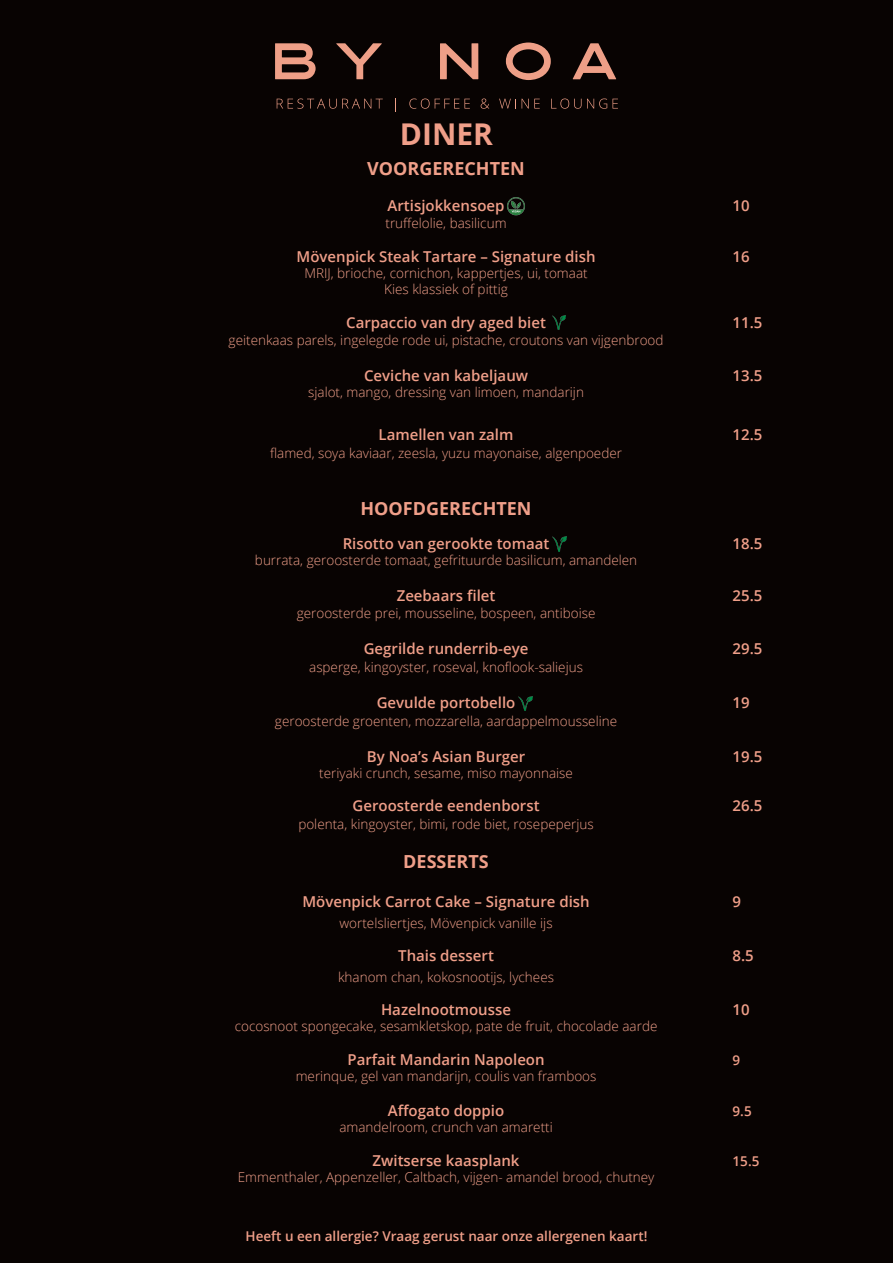
<style>
.page{position:relative;width:893px;height:1263px;background:#080302}
.page>*{position:absolute;margin:0;border:0;box-sizing:border-box;transform-origin:0 0}
.t1{font:700 30px "Open Sans";color:#f09f89}
.t2{font:700 18px "Open Sans";color:#f09f89}
.t3{font:600 15px "Open Sans";color:#f09f89}
.t4{font:300 13.5px "Open Sans";color:#f09f89}
.t5{font:600 13.5px "Open Sans";color:#f09f89}
</style>
<div class="page">
<svg style="left:275px;top:43px;width:41px;height:36px"></svg>
<svg style="left:336px;top:43px;width:46px;height:36px"></svg>
<svg style="left:440px;top:43px;width:38px;height:36px"></svg>
<svg style="left:506px;top:43px;width:45px;height:37px"></svg>
<svg style="left:573px;top:43px;width:43px;height:36px"></svg>
<svg style="left:277px;top:99px;width:106px;height:10px"></svg>
<svg style="left:395px;top:98px;width:1px;height:14px"></svg>
<svg style="left:409px;top:99px;width:61px;height:10px"></svg>
<svg style="left:481px;top:99px;width:8px;height:10px"></svg>
<svg style="left:499px;top:99px;width:17px;height:10px"></svg>
<svg style="left:522px;top:99px;width:18px;height:10px"></svg>
<svg style="left:551px;top:99px;width:67px;height:10px"></svg>
<img style="left:553px;top:537px;width:13px;height:14px">
<img style="left:507px;top:197px;width:18px;height:19px">
<img style="left:519px;top:696px;width:13px;height:14px">
<img style="left:553px;top:316px;width:13px;height:14px">
<p class="t1" style="left:400px;top:113px;width:95px">DINER</p>
<p class="t2" style="left:367px;top:156px;width:159px">VOORGERECHTEN</p>
<p class="t3" style="left:388px;top:196px;width:118px">Artisjokkensoep</p>
<p class="t3" style="left:733px;top:196px;width:19px">10</p>
<p class="t4" style="left:385px;top:213px;width:123px">truffelolie, basilicum</p>
<p class="t3" style="left:297px;top:246px;width:301px">Mövenpick Steak Tartare – Signature dish</p>
<p class="t3" style="left:733px;top:246px;width:19px">16</p>
<p class="t4" style="left:304px;top:264px;width:285px">MRIJ, brioche, cornichon, kappertjes, ui, tomaat</p>
<p class="t4" style="left:384px;top:280px;width:125px">Kies klassiek of pittig</p>
<p class="t3" style="left:346px;top:313px;width:201px">Carpaccio van dry aged biet</p>
<p class="t3" style="left:733px;top:313px;width:31px">11.5</p>
<p class="t4" style="left:229px;top:330px;width:436px">geitenkaas parels, ingelegde rode ui, pistache, croutons van vijgenbrood</p>
<p class="t3" style="left:364px;top:365px;width:166px">Ceviche van kabeljauw</p>
<p class="t3" style="left:733px;top:365px;width:31px">13.5</p>
<p class="t4" style="left:308px;top:383px;width:277px">sjalot, mango, dressing van limoen, mandarijn</p>
<p class="t3" style="left:379px;top:425px;width:136px">Lamellen van zalm</p>
<p class="t3" style="left:733px;top:425px;width:31px">12.5</p>
<p class="t4" style="left:270px;top:444px;width:353px">flamed, soya kaviaar, zeesla, yuzu mayonaise, algenpoeder</p>
<p class="t2" style="left:360px;top:496px;width:173px">HOOFDGERECHTEN</p>
<p class="t3" style="left:343px;top:533px;width:208px">Risotto van gerookte tomaat</p>
<p class="t3" style="left:733px;top:533px;width:31px">18.5</p>
<p class="t4" style="left:255px;top:551px;width:384px">burrata, geroosterde tomaat, gefrituurde basilicum, amandelen</p>
<p class="t3" style="left:397px;top:586px;width:100px">Zeebaars filet</p>
<p class="t3" style="left:733px;top:586px;width:31px">25.5</p>
<p class="t4" style="left:297px;top:603px;width:300px">geroosterde prei, mousseline, bospeen, antiboise</p>
<p class="t3" style="left:364px;top:638px;width:166px">Gegrilde runderrib-eye</p>
<p class="t3" style="left:733px;top:638px;width:31px">29.5</p>
<p class="t4" style="left:309px;top:657px;width:275px">asperge, kingoyster, roseval, knoflook-saliejus</p>
<p class="t3" style="left:377px;top:692px;width:140px">Gevulde portobello</p>
<p class="t3" style="left:733px;top:692px;width:19px">19</p>
<p class="t4" style="left:275px;top:711px;width:344px">geroosterde groenten, mozzarella, aardappelmousseline</p>
<p class="t3" style="left:367px;top:746px;width:160px">By Noa’s Asian Burger</p>
<p class="t3" style="left:733px;top:746px;width:31px">19.5</p>
<p class="t4" style="left:319px;top:764px;width:255px">teriyaki crunch, sesame, miso mayonnaise</p>
<p class="t3" style="left:353px;top:795px;width:189px">Geroosterde eendenborst</p>
<p class="t3" style="left:733px;top:795px;width:31px">26.5</p>
<p class="t4" style="left:298px;top:815px;width:297px">polenta, kingoyster, bimi, rode biet, rosepeperjus</p>
<p class="t2" style="left:403px;top:849px;width:87px">DESSERTS</p>
<p class="t3" style="left:302px;top:891px;width:289px">Mövenpick Carrot Cake – Signature dish</p>
<p class="t3" style="left:733px;top:891px;width:10px">9</p>
<p class="t4" style="left:339px;top:914px;width:215px">wortelsliertjes, Mövenpick vanille ijs</p>
<p class="t3" style="left:398px;top:945px;width:97px">Thais dessert</p>
<p class="t3" style="left:733px;top:945px;width:23px">8.5</p>
<p class="t4" style="left:338px;top:968px;width:217px">khanom chan, kokosnootijs, lychees</p>
<p class="t3" style="left:381px;top:999px;width:131px">Hazelnootmousse</p>
<p class="t3" style="left:733px;top:999px;width:19px">10</p>
<p class="t4" style="left:235px;top:1017px;width:424px">cocosnoot spongecake, sesamkletskop, pate de fruit, chocolade aarde</p>
<p class="t3" style="left:347px;top:1049px;width:199px">Parfait Mandarin Napoleon</p>
<p class="t5" style="left:733px;top:1051px;width:9px">9</p>
<p class="t4" style="left:296px;top:1067px;width:302px">merinque, gel van mandarijn, coulis van framboos</p>
<p class="t3" style="left:388px;top:1100px;width:118px">Affogato doppio</p>
<p class="t5" style="left:733px;top:1101px;width:21px">9.5</p>
<p class="t4" style="left:339px;top:1118px;width:215px">amandelroom, crunch van amaretti</p>
<p class="t3" style="left:373px;top:1150px;width:148px">Zwitserse kaasplank</p>
<p class="t5" style="left:733px;top:1152px;width:28px">15.5</p>
<p class="t4" style="left:238px;top:1168px;width:418px">Emmenthaler, Appenzeller, Caltbach, vijgen- amandel brood, chutney</p>
<p class="t5" style="left:246px;top:1227px;width:403px">Heeft u een allergie? Vraag gerust naar onze allergenen kaart!</p>
</div>
